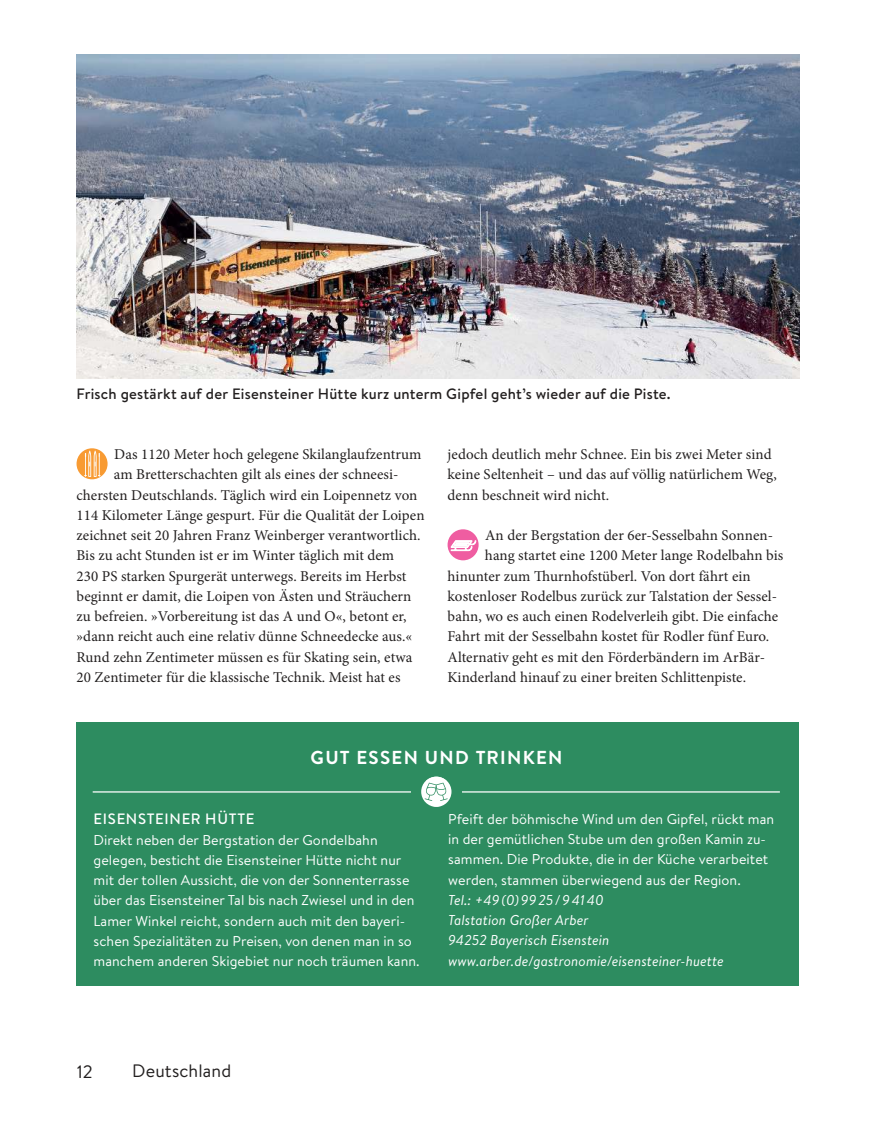
<style>
.page{position:relative;width:893px;height:1127px;background:#fff}
.page>*{position:absolute;margin:0;border:0;box-sizing:border-box;transform-origin:0 0}
.t1{font:700 18.75px "Brandon Text";letter-spacing:.07em;color:#fff}
.t2{font:18px "Brandon Text";letter-spacing:.005em;color:#221f1f}
.t3{font:15px/20.2px "Minion Pro";letter-spacing:.005em;color:#221f1f}
.t4{font:500 15px "Brandon Text";letter-spacing:.015em;color:#221f1f}
.t5{font:500 15px "Brandon Text";letter-spacing:.045em;color:#fff}
.t6{font:14.25px/20.2px "Brandon Text";letter-spacing:.005em;color:#fff}
.t7{font:italic 14.25px/20.2px "Brandon Text";letter-spacing:.005em;color:#fff}
</style>
<div class="page">
<div style="left:77px;top:448px;width:31px;height:31px;background:#f89b33;border-radius:50%"></div>
<svg style="left:84px;top:451px;width:17px;height:26px"></svg>
<div style="left:448px;top:529px;width:31px;height:31px;background:#ef5da1;border-radius:50%"></div>
<svg style="left:451px;top:540px;width:25px;height:11px"></svg>
<div style="left:76px;top:722px;width:723px;height:263px;background:#2d8c60"></div>
<hr style="left:93px;top:791px;width:687px;height:1px;background:#fff">
<img style="left:77px;top:54px;width:722px;height:324px">
<div style="left:411px;top:781px;width:51px;height:24px;background:#2d8c60"></div>
<div style="left:421px;top:776px;width:30px;height:31px;background:#fff;border-radius:50%"></div>
<svg style="left:425px;top:783px;width:23px;height:18px"></svg>
<p class="t4" style="left:77px;top:385px;width:596px">Frisch gestärkt auf der Eisensteiner Hütte kurz unterm Gipfel geht’s wieder auf die Piste.</p>
<p class="t3" style="left:114px;top:445px;width:309px">Das 1120 Meter hoch gelegene Skilanglaufzentrum</p>
<p class="t3" style="left:114px;top:465px;width:286px">am Bretterschachten gilt als eines der schneesi-</p>
<p class="t3" style="left:77px;top:485px;width:342px">chersten Deutschlands. Täglich wird ein Loipennetz von</p>
<p class="t3" style="left:77px;top:506px;width:350px">114 Kilometer Länge gespurt. Für die Qualität der Loipen</p>
<p class="t3" style="left:77px;top:526px;width:346px">zeichnet seit 20 Jahren Franz Weinberger verantwortlich.</p>
<p class="t3" style="left:77px;top:546px;width:319px">Bis zu acht Stunden ist er im Winter täglich mit dem</p>
<p class="t3" style="left:77px;top:566px;width:331px">230 PS starken Spurgerät unterwegs. Bereits im Herbst</p>
<p class="t3" style="left:77px;top:587px;width:336px">beginnt er damit, die Loipen von Ästen und Sträuchern</p>
<p class="t3" style="left:77px;top:607px;width:332px">zu befreien. »Vorbereitung ist das A und O«, betont er,</p>
<p class="t3" style="left:77px;top:627px;width:337px">»dann reicht auch eine relativ dünne Schneedecke aus.«</p>
<p class="t3" style="left:77px;top:647px;width:337px">Rund zehn Zentimeter müssen es für Skating sein, etwa</p>
<p class="t3" style="left:77px;top:668px;width:326px">20 Zentimeter für die klassische Technik. Meist hat es</p>
<p class="t3" style="left:448px;top:445px;width:331px">jedoch deutlich mehr Schnee. Ein bis zwei Meter sind keine Seltenheit – und das auf völlig natürlichem Weg, denn beschneit wird nicht.</p>
<p class="t3" style="left:485px;top:526px;width:289px">An der Bergstation der 6er-Sesselbahn Sonnen-</p>
<p class="t3" style="left:485px;top:546px;width:300px">hang startet eine 1200 Meter lange Rodelbahn bis</p>
<p class="t3" style="left:448px;top:566px;width:305px">hinunter zum Thurnhofstüberl. Von dort fährt ein</p>
<p class="t3" style="left:448px;top:587px;width:331px">kostenloser Rodelbus zurück zur Talstation der Sessel-</p>
<p class="t3" style="left:448px;top:607px;width:332px">bahn, wo es auch einen Rodelverleih gibt. Die einfache</p>
<p class="t3" style="left:448px;top:627px;width:323px">Fahrt mit der Sesselbahn kostet für Rodler fünf Euro.</p>
<p class="t3" style="left:448px;top:647px;width:319px">Alternativ geht es mit den Förderbändern im ArBär-</p>
<p class="t3" style="left:448px;top:668px;width:300px">Kinderland hinauf zu einer breiten Schlittenpiste.</p>
<p class="t1" style="left:311px;top:747px;width:253px">GUT ESSEN UND TRINKEN</p>
<p class="t5" style="left:94px;top:811px;width:162px">EISENSTEINER HÜTTE</p>
<p class="t6" style="left:94px;top:831px;width:328px">Direkt neben der Bergstation der Gondelbahn gelegen, besticht die Eisensteiner Hütte nicht nur mit der tollen Aussicht, die von der Sonnenterrasse über das Eisensteiner Tal bis nach Zwiesel und in den Lamer Winkel reicht, sondern auch mit den bayeri&shy;schen Spezialitäten zu Preisen, von denen man in so manchem anderen Skigebiet nur noch träumen kann.</p>
<p class="t6" style="left:448px;top:810px;width:327px">Pfeift der böhmische Wind um den Gipfel, rückt man in der gemütlichen Stube um den großen Kamin zu&shy;sammen. Die Produkte, die in der Küche verarbeitet werden, stammen überwiegend aus der Region.</p>
<p class="t7" style="left:448px;top:890px;width:277px">Tel.: +49 (0) 99 25 / 9 41 40<br>Talstation Großer Arber<br>94252 Bayerisch Eisenstein www.arber.de/gastronomie/eisensteiner-huette</p>
<p class="t2" style="left:77px;top:1065px;width:17px">12</p>
<p class="t2" style="left:132px;top:1064px;width:101px">Deutschland</p>
</div>
